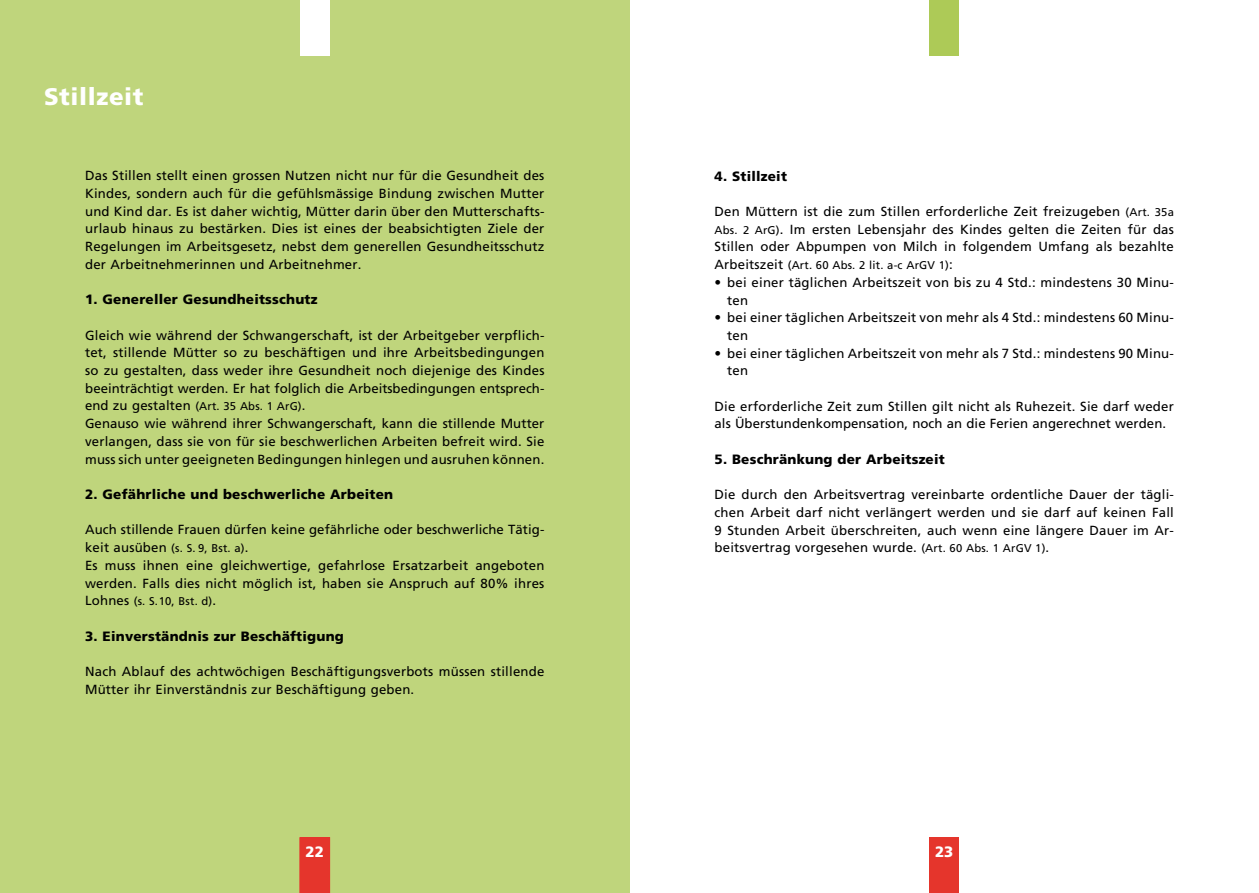
<style>
.page{position:relative;width:1259px;height:893px;background:#fff}
.page>*{position:absolute;margin:0;border:0;box-sizing:border-box;transform-origin:0 0}
.t1{font:900 24px "Frutiger";letter-spacing:.025em;color:#fff}
.t2{font:900 15px "Frutiger";color:#fff}
.t3{font:900 13.5px "Frutiger";letter-spacing:.015em;color:#000}
.t4{font:13.2px/17.7px "Frutiger";letter-spacing:.015em;color:#000}
.t5{font:11.25px "Frutiger";letter-spacing:.015em;color:#000}
.s1{font-size:13.2px}
.s2{font-size:11.25px}
.s3{font-size:13.5px}
</style>
<div class="page">
<div style="left:0;top:0;width:629px;height:893px;background:#bfd57c"></div>
<div style="left:929px;top:838px;width:30px;height:55px;background:#e5352c"></div>
<div style="left:929px;top:0;width:30px;height:55px;background:#adca57"></div>
<div style="left:300px;top:0;width:30px;height:55px;background:#fff"></div>
<div style="left:300px;top:837px;width:30px;height:56px;background:#e5352c"></div>
<h1 class="t1" style="left:44px;top:82px;width:101px">Stillzeit</h1>
<p class="t4" style="left:85px;top:167px;width:461px;text-align:justify">Das Stillen stellt einen grossen Nutzen nicht nur für die Gesundheit des Kindes, sondern auch für die gefühlsmässige Bindung zwischen Mutter und Kind dar. Es ist daher wichtig, Mütter darin über den Mutterschafts&shy;urlaub hinaus zu bestärken. Dies ist eines der beabsichtigten Ziele der Regelungen im Arbeitsgesetz, nebst dem generellen Gesundheitsschutz der Arbeitnehmerinnen und Arbeitnehmer.</p>
<p class="t3" style="left:85px;top:291px;width:234px">1. Genereller Gesundheitsschutz</p>
<p class="t4" style="left:85px;top:326px;width:461px;text-align:justify">Gleich wie während der Schwangerschaft, ist der Arbeitgeber verpflich&shy;tet, stillende Mütter so zu beschäftigen und ihre Arbeitsbedingungen so zu gestalten, dass weder ihre Gesundheit noch diejenige des Kindes beeinträchtigt werden. Er hat folglich die Arbeitsbedingungen entsprech-</p>
<p class="t5" style="left:85px;top:400px;width:222px"><span class="s1">end zu gestalten</span> (Art. 35 Abs. 1 ArG)<span class="s1">.</span></p>
<p class="t4" style="left:85px;top:415px;width:461px;text-align:justify">Genauso wie während ihrer Schwangerschaft, kann die stillende Mutter verlangen, dass sie von für sie beschwerlichen Arbeiten befreit wird. Sie muss sich unter geeigneten Bedingungen hinlegen und ausruhen können.</p>
<p class="t3" style="left:85px;top:486px;width:310px">2. Gefährliche und beschwerliche Arbeiten</p>
<p class="t4" style="left:85px;top:521px;width:461px">Auch stillende Frauen dürfen keine gefährliche oder beschwerliche Tätig-</p>
<p class="t5" style="left:85px;top:542px;width:165px"><span class="s1">keit ausüben</span> (s. S. 9, Bst. a)<span class="s1">.</span></p>
<p class="t4" style="left:85px;top:556px;width:461px">Es muss ihnen eine gleichwertige, gefahrlose Ersatzarbeit angeboten werden. Falls dies nicht möglich ist, haben sie Anspruch auf 80% ihres</p>
<p class="t5" style="left:85px;top:595px;width:133px"><span class="s1">Lohnes</span> (s. S.10, Bst. d)<span class="s1">.</span></p>
<p class="t3" style="left:85px;top:628px;width:260px">3. Einverständnis zur Beschäftigung</p>
<p class="t4" style="left:85px;top:662px;width:461px">Nach Ablauf des achtwöchigen Beschäftigungsverbots müssen stillende<br>Mütter ihr Einverständnis zur Beschäftigung geben.</p>
<p class="t2" style="left:305px;top:843px;width:20px">22</p>
<p class="t3" style="left:714px;top:168px;width:74px">4. Stillzeit</p>
<p class="t4" style="left:714px;top:202px;width:461px;text-align:justify">Den Müttern ist die zum Stillen erforderliche Zeit freizugeben <span class="s2">(Art. 35a Abs. 2 ArG)</span>. Im ersten Lebensjahr des Kindes gelten die Zeiten für das Stillen oder Abpumpen von Milch in folgendem Umfang als bezahlte</p>
<p class="t5" style="left:714px;top:259px;width:240px"><span class="s1">Arbeitszeit</span> (Art. 60 Abs. 2 lit. a-c ArGV 1)<span class="s1">:</span></p>
<p class="t4" style="left:727px;top:273px;width:447px;text-indent:-13px"><span class="s3">•</span> bei einer täglichen Arbeitszeit von bis zu 4 Std.: mindestens 30 Minu&shy;ten</p>
<p class="t4" style="left:727px;top:309px;width:447px;text-indent:-13px"><span class="s3">•</span> bei einer täglichen Arbeitszeit von mehr als 4 Std.: mindestens 60 Minu&shy;ten</p>
<p class="t4" style="left:727px;top:344px;width:447px;text-indent:-13px"><span class="s3">•</span> bei einer täglichen Arbeitszeit von mehr als 7 Std.: mindestens 90 Minu&shy;ten</p>
<p class="t4" style="left:714px;top:397px;width:461px">Die erforderliche Zeit zum Stillen gilt nicht als Ruhezeit. Sie darf weder als Überstundenkompensation, noch an die Ferien angerechnet werden.</p>
<p class="t3" style="left:714px;top:451px;width:232px">5. Beschränkung der Arbeitszeit</p>
<p class="t4" style="left:714px;top:486px;width:461px">Die durch den Arbeitsvertrag vereinbarte ordentliche Dauer der tägli&shy;chen Arbeit darf nicht verlängert werden und sie darf auf keinen Fall 9 Stunden Arbeit überschreiten, auch wenn eine längere Dauer im Ar-- beitsvertrag vorgesehen wurde. <span class="s2">(Art. 60 Abs. 1 ArGV 1)</span>.</p>
<p class="t2" style="left:935px;top:842px;width:20px">23</p>
<p class="t2" style="left:939px;top:842px;width:11px">3</p>
</div>
